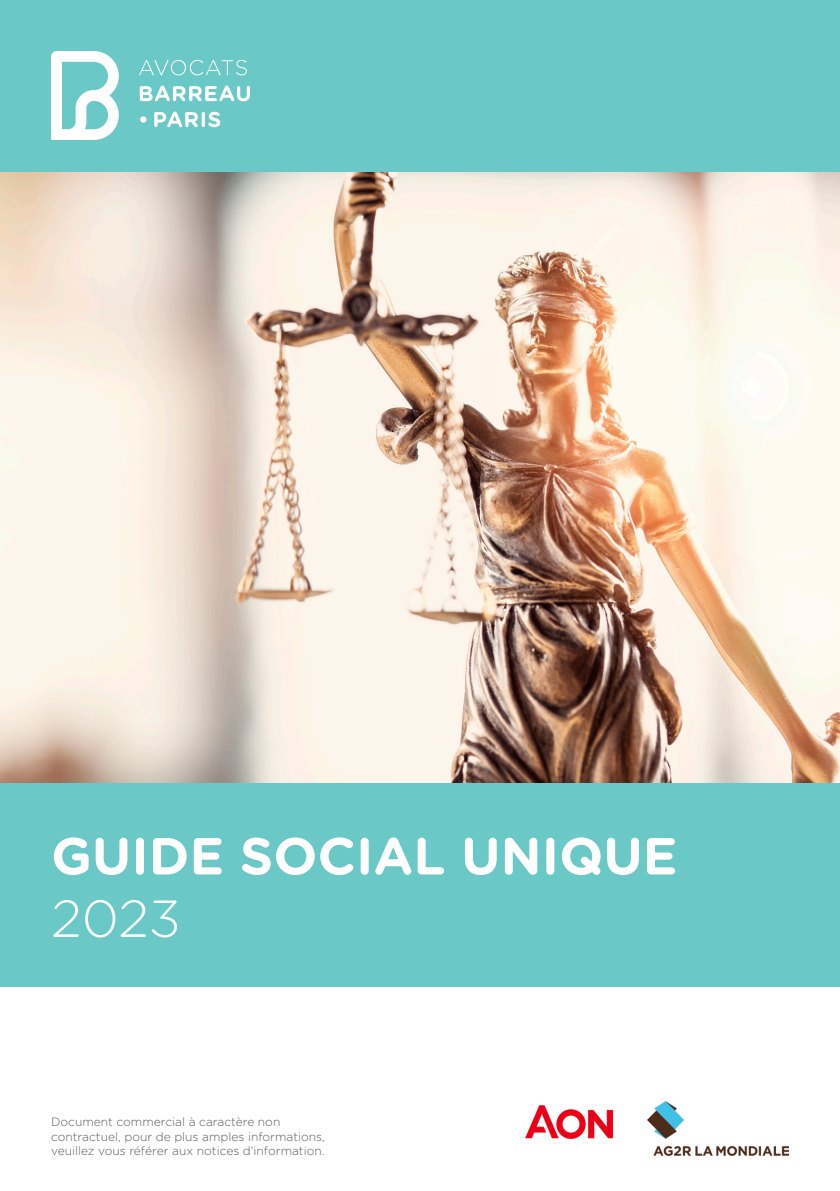
<style>
.page{position:relative;width:840px;height:1191px;background:#fff}
.page>*{position:absolute;margin:0;border:0;box-sizing:border-box;transform-origin:0 0}
.t1{font:700 52px "Gotham Rounded";color:#fff}
.t2{font:300 52px "Gotham Rounded";color:#fff}
.t3{font:300 12px/14.4px "Gotham Rounded";color:#5b5b5e}
</style>
<div class="page">
<div style="left:0;top:0;width:839px;height:986px;background:#6ac8c7"></div>
<img style="left:0;top:173px;width:839px;height:609px">
<img style="left:647px;top:1101px;width:141px;height:54px">
<svg style="left:51px;top:51px;width:199px;height:89px"></svg>
<img style="left:525px;top:1105px;width:89px;height:34px">
<p class="t1" style="left:51px;top:818px;width:627px">GUIDE SOCIAL UNIQUE</p>
<p class="t2" style="left:51px;top:883px;width:131px">2023</p>
<p class="t3" style="left:51px;top:1114px;width:275px">Document commercial à caractère non contractuel, pour de plus amples informations, veuillez vous référer aux notices d’information.</p>
</div>
